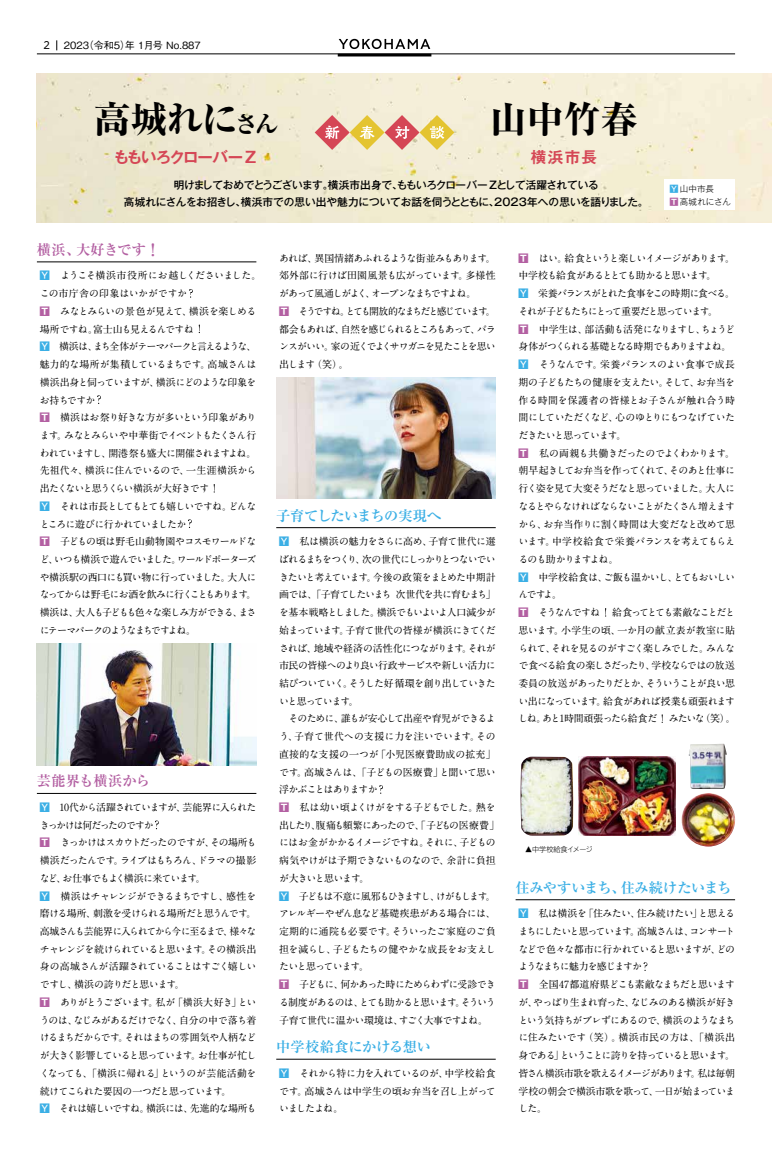
<style>
.page{position:relative;width:772px;height:1151px;background:#fff}
.page>*{position:absolute;margin:0;border:0;box-sizing:border-box;transform-origin:0 0}
.本文{font:800 36.9px "Ryumin Pr 6 N";color:#000}
.対談タイトル{font:700 17px "Ryumin Pr 6 N";color:#b360a2}
.本文-2{font:700 15.4px "Gothic MB101 Pr 6 N De";letter-spacing:-.08em;color:#d54655}
.本文-3{font:700 15.4px "Gothic MB101 Pr 6 N De";letter-spacing:-.05em;color:#d54655}
.対談タイトル-2{font:700 14.2px "Ryumin Pr 6 N";letter-spacing:-.02em;color:#3bafe5}
.対談タイトル-3{font:700 14.2px "Ryumin Pr 6 N";letter-spacing:.005em;color:#b360a2}
.本文-4{font:500 10.6px "Gothic MB101 Pr 6 N";letter-spacing:-.005em;color:#000}
.本文-5{font:500 10.6px "Gothic MB101 Pr 6 N";letter-spacing:-.025em;color:#000}
.t1{font:500 10px "Gothic BBB Pr 6 N";color:#000}
.対談本文{font:700 9.9px/17.7px "A1 Mincho Std";letter-spacing:-.08em;color:#000;text-align:justify}
.対談本文-2{font:700 9.9px/17.7px "A1 Mincho Std";letter-spacing:-.105em;color:#000}
.対談本文-3{font:700 9.9px/17.7px "A1 Mincho Std";letter-spacing:-.1em;color:#000}
.対談本文-4{font:700 9.9px/17.7px "A1 Mincho Std";letter-spacing:-.12em;color:#000}
.対談本文-5{font:700 9.9px/17.7px "A1 Mincho Std";letter-spacing:-.045em;color:#000}
.対談本文-6{font:700 9.9px/17.7px "A1 Mincho Std";letter-spacing:-.015em;color:#000}
.対談本文-7{font:700 9.9px/17.7px "A1 Mincho Std";letter-spacing:-.11em;color:#000}
.t2{font:9.9px "UD Shin M Go Pr 6 N";color:#000}
.対談本文-8{font:300 8.5px "Gothic MB101 Pr 6 N";letter-spacing:.01em;color:#000}
.ハマ情報_問合せ2mm{font:300 7.1px "TBUD Go Std Super";letter-spacing:-.035em;color:#000}
.s1{font-size:23.2px}
.s2{font-weight:500;color:#3bafe5}
.s3{font-weight:700;color:#b360a2}
.s4{font-family:"Gothic MB101 Pr 6 N";font-weight:500;color:#3bafe5}
.s5{font-family:"Gothic MB101 Pr 6 N";color:#b360a2}
</style>
<div class="page">
<img style="left:36px;top:74px;width:735px;height:148px">
<hr style="left:37px;top:261px;width:219px;height:1px;background:#000">
<hr style="left:37px;top:793px;width:219px;height:1px;background:#000">
<svg style="left:189px;top:289px;width:4px;height:9px"></svg>
<svg style="left:97px;top:395px;width:4px;height:9px"></svg>
<svg style="left:213px;top:484px;width:2px;height:9px"></svg>
<svg style="left:188px;top:519px;width:4px;height:9px"></svg>
<svg style="left:155px;top:820px;width:4px;height:9px"></svg>
<hr style="left:276px;top:527px;width:219px;height:1px;background:#000">
<hr style="left:276px;top:1059px;width:219px;height:1px;background:#000">
<svg style="left:379px;top:785px;width:4px;height:9px"></svg>
<hr style="left:515px;top:899px;width:219px;height:1px;background:#000">
<svg style="left:643px;top:962px;width:4px;height:9px"></svg>
<img style="left:276px;top:377px;width:219px;height:122px">
<img style="left:37px;top:643px;width:219px;height:122px">
<img style="left:578px;top:756px;width:97px;height:80px">
<svg style="left:314px;top:115px;width:140px;height:35px;background:#e9c19a"></svg>
<div style="left:663px;top:179px;width:71px;height:31px;background:#fff"></div>
<img style="left:520px;top:756px;width:53px;height:80px">
<img style="left:688px;top:744px;width:38px;height:45px">
<img style="left:681px;top:793px;width:53px;height:54px;border-radius:27px">
<svg style="left:338px;top:39px;width:92px;height:10px"></svg>
<hr style="left:337px;top:54px;width:94px;height:2px;background:#000">
<hr style="left:37px;top:54px;width:697px;height:1px;background:#000">
<p class="t2" style="left:43px;top:37px;width:8px">2</p>
<p class="t1" style="left:64px;top:37px;width:138px">2023（令和5）年 1月号 No.887</p>
<p class="本文" style="left:94px;top:90px;width:186px">高城れに<span class="s1">さん</span></p>
<p class="本文-2" style="left:114px;top:144px;width:144px">ももいろクローバー Z</p>
<p class="本文" style="left:489px;top:90px;width:149px">山中竹春</p>
<p class="本文-3" style="left:530px;top:144px;width:67px">横浜市長</p>
<p class="本文-5" style="left:174px;top:176px;width:426px">明けましておめでとうございます。横浜市出身で、ももいろクローバー Zとして活躍されている</p>
<p class="本文-4" style="left:124px;top:194px;width:526px">高城れにさんをお招きし、横浜市での思い出や魅力についてお話を伺うとともに、2023年への思いを語りました。</p>
<p class="対談本文-8" style="left:669px;top:181px;width:46px"><span class="s2">Y</span> 山中市長</p>
<p class="対談本文-8" style="left:669px;top:194px;width:63px"><span class="s3">T</span> 高城れにさん</p>
<p class="対談タイトル-3" style="left:37px;top:238px;width:110px">横浜、大好きです</p>
<p class="対談本文-6" style="left:40px;top:266px;width:223px"><span class="s4">Y</span> ようこそ横浜市役所にお越しくださいました。この市庁舎の印象はいかがですか</p>
<p class="対談本文-5" style="left:40px;top:301px;width:218px"><span class="s5">T</span>　みなとみらいの景色が見えて、横浜を楽しめる場所ですね。富士山も見えるんですね</p>
<p class="対談本文" style="left:40px;top:336px;width:218px"><span class="s4">Y</span> 横浜は、まち全体がテーマパークと言えるような、魅力的な場所が集積しているまちです。高城さんは横浜出身と伺っていますが、横浜にどのような印象をお持ちですか</p>
<p class="対談本文" style="left:40px;top:407px;width:218px"><span class="s5">T</span>　横浜はお祭り好きな方が多いという印象があります。みなとみらいや中華街でイベントもたくさん行われていますし、開港祭も盛大に開催されますよね。先祖代々、横浜に住んでいるので、一生涯横浜から出たくないと思うくらい横浜が大好きです</p>
<p class="対談本文" style="left:40px;top:496px;width:218px"><span class="s4">Y</span> それは市長としてもとても嬉しいですね。どんなところに遊びに行かれていましたか</p>
<p class="対談本文" style="left:40px;top:531px;width:218px"><span class="s5">T</span>　子どもの頃は野毛山動物園やコスモワールドなど、いつも横浜で遊んでいました。ワールドポーターズや横浜駅の西口にも買い物に行っていました。大人になってからは野毛にお酒を飲みに行くこともあります。横浜は、大人も子どもも色々な楽しみ方ができる、まさにテーマパークのようなまちですよね。</p>
<p class="対談タイトル" style="left:144px;top:236px;width:19px">！</p>
<p class="対談タイトル-3" style="left:37px;top:770px;width:115px">芸能界も横浜から</p>
<p class="対談本文-7" style="left:40px;top:797px;width:218px"><span class="s4">Y</span> 10代から活躍されていますが、芸能界に入られたきっかけは何だったのですか</p>
<p class="対談本文" style="left:40px;top:832px;width:218px"><span class="s5">T</span>　きっかけはスカウトだったのですが、その場所も横浜だったんです。ライブはもちろん、ドラマの撮影など、お仕事でもよく横浜に来ています。</p>
<p class="対談本文" style="left:40px;top:886px;width:218px"><span class="s4">Y</span> 横浜はチャレンジができるまちですし、感性を磨ける場所、刺激を受けられる場所だと思うんです。高城さんも芸能界に入られてから今に至るまで、様々なチャレンジを続けられていると思います。その横浜出身の高城さんが活躍されていることはすごく嬉しいですし、横浜の誇りだと思います。</p>
<p class="対談本文" style="left:40px;top:992px;width:218px"><span class="s5">T</span>　ありがとうございます。私が「横浜大好き」というのは、なじみがあるだけでなく、自分の中で落ち着けるまちだからです。それはまちの雰囲気や人柄などが大きく影響していると思っています。お仕事が忙しくなっても、「横浜に帰れる」というのが芸能活動を続けてこられた要因の一つだと思っています。</p>
<p class="対談本文" style="left:40px;top:1098px;width:218px"><span class="s4">Y</span> それは嬉しいですね。横浜には、先進的な場所も</p>
<p class="対談本文" style="left:279px;top:248px;width:218px">あれば、異国情緒あふれるような街並みもあります。郊外部に行けば田園風景も広がっています。多様性があって風通しがよく、オープンなまちですよね。</p>
<p class="対談本文" style="left:279px;top:301px;width:218px"><span class="s5">T</span>　そうですね。とても開放的なまちだと感じています。都会もあれば、自然を感じられるところもあって、バランスがいい。家の近くでよくサワガニを見たことを思い出します（笑）。</p>
<p class="対談タイトル-2" style="left:276px;top:504px;width:166px">子育てしたいまちの実現へ</p>
<p class="対談本文" style="left:279px;top:531px;width:218px"><span class="s4">Y</span> 私は横浜の魅力をさらに高め、子育て世代に選ばれるまちをつくり、次の世代にしっかりとつないでいきたいと考えています。今後の政策をまとめた中期計画では、「子育てしたいまち 次世代を共に育むまち」を基本戦略としました。横浜でもいよいよ人口減少が始まっています。子育て世代の皆様が横浜にきてくだされば、地域や経済の活性化につながります。それが市民の皆様へのより良い行政サービスや新しい活力に結びついていく。そうした好循環を創り出していきたいと思っています。</p>
<p class="対談本文" style="left:279px;top:708px;width:218px">　そのために、誰もが安心して出産や育児ができるよう、子育て世代への支援に力を注いでいます。その直接的な支援の一つが「小児医療費助成の拡充」です。高城さんは、「子どもの医療費」と聞いて思い浮かぶことはありますか</p>
<p class="対談本文" style="left:279px;top:797px;width:222px;text-align:left"><span class="s5">T</span>　私は幼い頃よくけがをする子どもでした。熱を出したり、腹痛も頻繁にあったので、「子どもの医療費」にはお金がかかるイメージですね。それに、子どもの病気やけがは予期できないものなので、余計に負担が大きいと思います。</p>
<p class="対談本文" style="left:279px;top:886px;width:218px"><span class="s4">Y</span> 子どもは不意に風邪もひきますし、けがもします。アレルギーやぜん息など基礎疾患がある場合には、定期的に通院も必要です。そういったご家庭のご負担を減らし、子どもたちの健やかな成長をお支えしたいと思っています。</p>
<p class="対談本文" style="left:279px;top:974px;width:218px"><span class="s5">T</span>　子どもに、何かあった時にためらわずに受診できる制度があるのは、とても助かると思います。そういう子育て世代に温かい環境は、すごく大事ですよね。</p>
<p class="対談タイトル-2" style="left:276px;top:1035px;width:156px">中学校給食にかける想い</p>
<p class="対談本文" style="left:279px;top:1063px;width:218px"><span class="s4">Y</span> それから特に力を入れているのが、中学校給食です。高城さんは中学生の頃お弁当を召し上がっていましたよね。</p>
<p class="対談本文-3" style="left:518px;top:248px;width:218px"><span class="s5">T</span>　はい。給食というと楽しいイメージがあります。中学校も給食があるととても助かると思います。</p>
<p class="対談本文-4" style="left:518px;top:283px;width:218px"><span class="s4">Y</span> 栄養バランスがとれた食事をこの時期に食べる。それが子どもたちにとって重要だと思っています。</p>
<p class="対談本文-2" style="left:518px;top:319px;width:218px"><span class="s5">T</span>　中学生は、部活動も活発になりますし、ちょうど身体がつくられる基礎となる時期でもありますよね。</p>
<p class="対談本文" style="left:518px;top:354px;width:218px"><span class="s4">Y</span> そうなんです。栄養バランスのよい食事で成長期の子どもたちの健康を支えたい。そして、お弁当を作る時間を保護者の皆様とお子さんが触れ合う時間にしていただくなど、心のゆとりにもつなげていただきたいと思っています。</p>
<p class="対談本文" style="left:518px;top:443px;width:218px"><span class="s5">T</span>　私の両親も共働きだったのでよくわかります。朝早起きしてお弁当を作ってくれて、そのあと仕事に行く姿を見て大変そうだなと思っていました。大人になるとやらなければならないことがたくさん増えますから、お弁当作りに割く時間は大変だなと改めて思います。中学校給食で栄養バランスを考えてもらえるのも助かりますよね。</p>
<p class="対談本文" style="left:518px;top:567px;width:218px"><span class="s4">Y</span> 中学校給食は、ご飯も温かいし、とてもおいしいんですよ。</p>
<p class="対談本文" style="left:518px;top:602px;width:219px"><span class="s5">T</span>　そうなんですね 給食ってとても素敵なことだと思います。小学生の頃、一か月の献立表が教室に貼られて、それを見るのがすごく楽しみでした。みんなで食べる給食の楽しさだったり、学校ならではの放送委員の放送があったりだとか、そういうことが良い思い出になっています。給食があれば授業も頑張れますしね。あと1時間頑張ったら給食だ みたいな（笑）。</p>
<p class="ハマ情報_問合せ2mm" style="left:524px;top:843px;width:69px">▲中学校給食イメージ</p>
<p class="対談タイトル-2" style="left:515px;top:876px;width:217px">住みやすいまち、住み続けたいまち</p>
<p class="対談本文" style="left:518px;top:903px;width:218px"><span class="s4">Y</span> 私は横浜を「住みたい、住み続けたい」と思えるまちにしたいと思っています。高城さんは、コンサートなどで色々な都市に行かれていると思いますが、どのようなまちに魅力を感じますか</p>
<p class="対談本文" style="left:518px;top:974px;width:218px"><span class="s5">T</span>　全国47都道府県どこも素敵なまちだと思いますが、やっぱり生まれ育った、なじみのある横浜が好きという気持ちがブレずにあるので、横浜のようなまちに住みたいです（笑）。横浜市民の方は、「横浜出身である」ということに誇りを持っていると思います。皆さん横浜市歌を歌えるイメージがあります。私は毎朝学校の朝会で横浜市歌を歌って、一日が始まっていました。</p>
</div>
